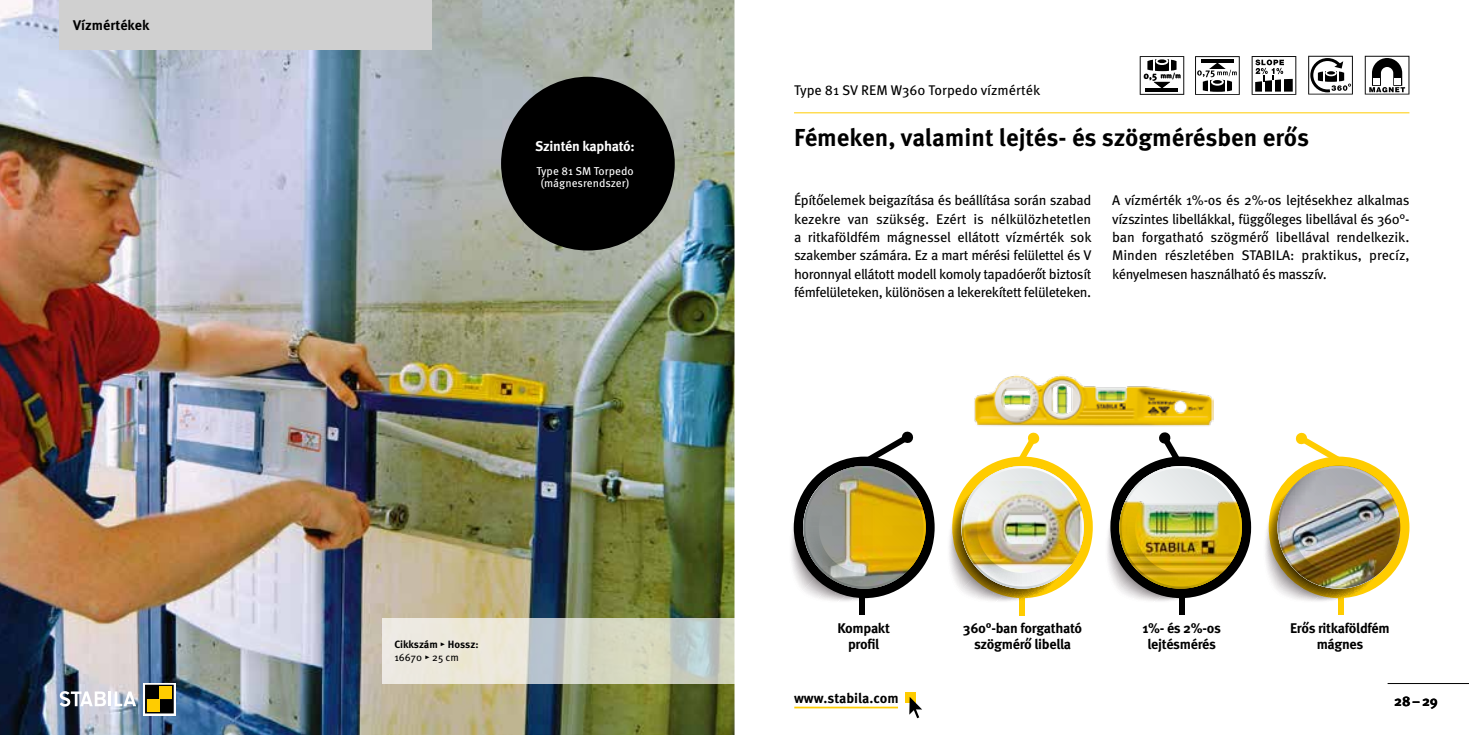
<style>
.page{position:relative;width:1469px;height:735px;background:#fff}
.page>*{position:absolute;margin:0;border:0;box-sizing:border-box;transform-origin:0 0}
.t1{font:700 24.5px "Meta Pro";color:#000}
.t2{font:14px/18.4px "Meta Pro";letter-spacing:-.03em;color:#000;text-align:justify}
.t3{font:700 14px/16.8px "Meta Pro";letter-spacing:-.02em;color:#000;text-align:center}
.t4{font:14px "Meta Pro";color:#000}
.t5{font:700 14px "Meta Pro";letter-spacing:-.025em;color:#fff}
.t6{font:700 14px "Meta Pro";color:#000}
.t7{font:11.38px/12.2px "Meta Pro";color:#fff;text-align:center}
.t8{font:700 10.5px "Meta Pro";letter-spacing:-.01em;color:#000}
.t9{font:10.5px "Meta Pro";color:#000}
.t10{font:700 7.17px "Meta Pro";color:#000}
.s1{font-size:9.62px}
</style>
<div class="page">
<hr style="left:1387px;top:682px;width:81px;height:1px;background:#000">
<div style="left:905px;top:691px;width:10px;height:11px;background:#fc0"></div>
<svg style="left:909px;top:696px;width:13px;height:21px"></svg>
<hr style="left:794px;top:706px;width:104px;height:2px;background:#fc0">
<img style="left:0;top:0;width:734px;height:734px">
<div style="left:1018px;top:482px;width:6px;height:132px;background:#fc0"></div>
<div style="left:1178px;top:505px;width:6px;height:109px;background:#000"></div>
<div style="left:859px;top:505px;width:6px;height:109px;background:#000"></div>
<div style="left:1338px;top:505px;width:6px;height:109px;background:#fc0"></div>
<svg style="left:791px;top:431px;width:143px;height:170px"></svg>
<svg style="left:949px;top:432px;width:143px;height:173px"></svg>
<svg style="left:1107px;top:432px;width:144px;height:173px"></svg>
<svg style="left:1265px;top:432px;width:144px;height:169px"></svg>
<hr style="left:794px;top:112px;width:615px;height:1px;background:#fc0">
<img style="left:803px;top:465px;width:123px;height:124px">
<img style="left:1277px;top:465px;width:123px;height:123px;border-radius:61px">
<img style="left:1119px;top:465px;width:124px;height:124px;border-radius:62px">
<img style="left:961px;top:481px;width:123px;height:91px">
<img style="left:974px;top:375px;width:239px;height:52px">
<svg style="left:1251px;top:56px;width:45px;height:39px"></svg>
<svg style="left:1364px;top:56px;width:45px;height:38px"></svg>
<svg style="left:1308px;top:56px;width:44px;height:38px"></svg>
<svg style="left:1195px;top:56px;width:44px;height:39px"></svg>
<div style="left:501px;top:77px;width:173px;height:173px;background:#000;border-radius:50%"></div>
<svg style="left:382px;top:617px;width:352px;height:66px;background:#d6d8cb"></svg>
<svg style="left:1139px;top:56px;width:45px;height:39px"></svg>
<div style="left:60px;top:0;width:372px;height:50px;background:#d0d0d0"></div>
<hr style="left:108px;top:691px;width:3px;height:14px;background:#fff">
<svg style="left:115px;top:691px;width:21px;height:14px"></svg>
<svg style="left:60px;top:690px;width:46px;height:16px"></svg>
<svg style="left:143px;top:682px;width:33px;height:33px"></svg>
<svg style="left:145px;top:684px;width:29px;height:29px"></svg>
<div style="left:159px;top:686px;width:13px;height:12px;background:#fc0"></div>
<div style="left:147px;top:698px;width:12px;height:13px;background:#fc0"></div>
<p class="t6" style="left:73px;top:15px;width:78px">Vízmértékek</p>
<p class="t5" style="left:535px;top:135px;width:101px">Szintén kapható:</p>
<p class="t7" style="left:536px;top:164px;width:99px">Type 81 SM Torpedo (mágnesrendszer)</p>
<p class="t4" style="left:794px;top:79px;width:248px">Type 81 SV REM W360 Torpedo vízmérték</p>
<p class="t10" style="left:1143px;top:70px;width:39px"><span class="s1">0,5</span> mm/m</p>
<h1 class="t1" style="left:794px;top:118px;width:516px">Fémeken, valamint lejtés- és szögmérésben erős</h1>
<p class="t2" style="left:794px;top:190px;width:299px">Építőelemek beigazítása és beállítása során szabad kezekre van szükség. Ezért is nélkülözhetetlen a ritkaföldfém mágnessel ellátott vízmérték sok szakember számára. Ez a mart mérési felülettel és V horonnyal ellátott modell komoly tapadóerőt biztosít fémfelületeken, különösen a lekerekített felületeken.</p>
<p class="t2" style="left:1112px;top:190px;width:299px">A vízmérték 1%-os és 2%-os lejtésekhez alkalmas vízszintes libellákkal, függőleges libellával és 360°- ban forgatható szögmérő libellával rendelkezik.<br>Minden részletében STABILA: praktikus, precíz, kényelmesen használható és masszív.</p>
<p class="t3" style="left:837px;top:618px;width:54px">Kompakt profil</p>
<p class="t3" style="left:963px;top:618px;width:121px">360°-ban forgatható szögmérő libella</p>
<p class="t3" style="left:1142px;top:618px;width:80px">1%- és 2%-os lejtésmérés</p>
<p class="t3" style="left:1290px;top:618px;width:101px">Erős ritkaföldfém</p>
<p class="t8" style="left:394px;top:636px;width:86px">Cikkszám ▸ Hossz:</p>
<p class="t3" style="left:1316px;top:634px;width:48px">mágnes</p>
<p class="t9" style="left:394px;top:648px;width:66px">16670 ▸ 25 cm</p>
<p class="t3" style="left:794px;top:688px;width:106px">www.stabila.com</p>
<p class="t3" style="left:1393px;top:691px;width:45px">28–29</p>
</div>
